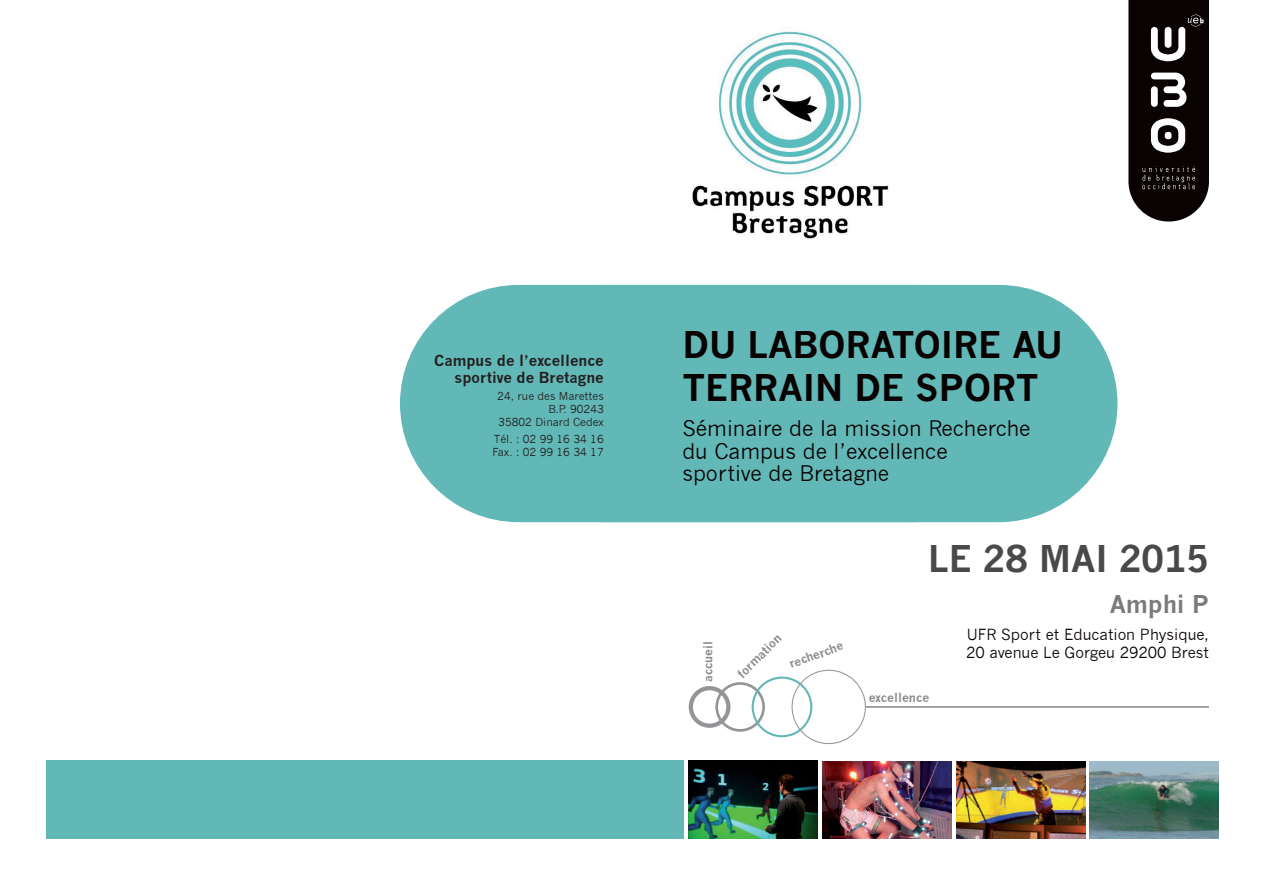
<style>
.page{position:relative;width:1263px;height:893px;background:#fff}
.page>*{position:absolute;margin:0;border:0;box-sizing:border-box;transform-origin:0 0}
.t1{font:700 36px/43.2px "News Gothic";color:#080302}
.t2{font:700 36px "News Gothic";color:#4b4948}
.t3{font:700 24px "News Gothic";color:#7d7a7a}
.t4{font:21px/22.5px "News Gothic";color:#080302}
.t5{font:15px/18px "News Gothic";color:#080302}
.t6{font:700 14.85px/17.9px "News Gothic";color:#231f20;text-align:right}
.t7{font:700 12px "News Gothic";color:#8a8c8f}
.t8{font:10.8px/12.9px "News Gothic";color:#231f20;text-align:right}
</style>
<div class="page">
<img style="left:822px;top:761px;width:129px;height:78px">
<img style="left:1090px;top:761px;width:129px;height:78px">
<img style="left:689px;top:761px;width:129px;height:77px">
<img style="left:956px;top:761px;width:129px;height:78px">
<div style="left:46px;top:761px;width:638px;height:78px;background:#62b8b7"></div>
<img style="left:692px;top:31px;width:197px;height:208px">
<svg style="left:1128px;top:0;width:81px;height:222px;background:#322e2d"></svg>
<svg style="left:918px;top:285px;width:199px;height:237px;background:#75c0bf"></svg>
<div style="left:400px;top:285px;width:518px;height:237px;background:#62b8b7"></div>
<div style="left:689px;top:686px;width:41px;height:42px;border:4px solid #939598;border-radius:50%"></div>
<div style="left:715px;top:682px;width:50px;height:50px;border:3px solid #939598;border-radius:50%"></div>
<div style="left:752px;top:676px;width:60px;height:61px;border:2px solid #62b8b7;border-radius:50%"></div>
<div style="left:791px;top:670px;width:75px;height:74px;border:1px solid #939598;border-radius:50%"></div>
<hr style="left:866px;top:706px;width:343px;height:2px;background:#939598">
<h3 class="t6" style="left:434px;top:351px;width:171px">Campus de l’excellence sportive de Bretagne</h3>
<p class="t8" style="left:497px;top:390px;width:108px">24, rue des Marettes<br>B.P. 90243<br>35802 Dinard Cedex</p>
<p class="t8" style="left:492px;top:433px;width:113px;text-align:left">Tél. : 02 99 16 34 16<br>Fax. : 02 99 16 34 17</p>
<h1 class="t1" style="left:682px;top:322px;width:382px">Du laboratoire au terrain de sport</h1>
<h3 class="t4" style="left:682px;top:417px;width:350px">Séminaire de la mission Recherche du Campus de l’excellence sportive de Bretagne</h3>
<p class="t7" style="left:701px;top:682px;width:43px;rotate:-90deg">accueil</p>
<p class="t7" style="left:735px;top:670px;width:60px;rotate:-45deg">form ati on</p>
<p class="t7" style="left:787px;top:657px;width:59px;rotate:-20deg">recherche</p>
<h1 class="t2" style="left:928px;top:536px;width:282px">Le 28 mai 2015</h1>
<h2 class="t3" style="left:1110px;top:590px;width:98px">Amphi P</h2>
<h3 class="t5" style="left:966px;top:625px;width:244px">UFR Sport et Education Physique,<br>20 avenue Le Gorgeu 29200 Brest</h3>
<p class="t7" style="left:869px;top:690px;width:62px">excellence</p>
</div>
